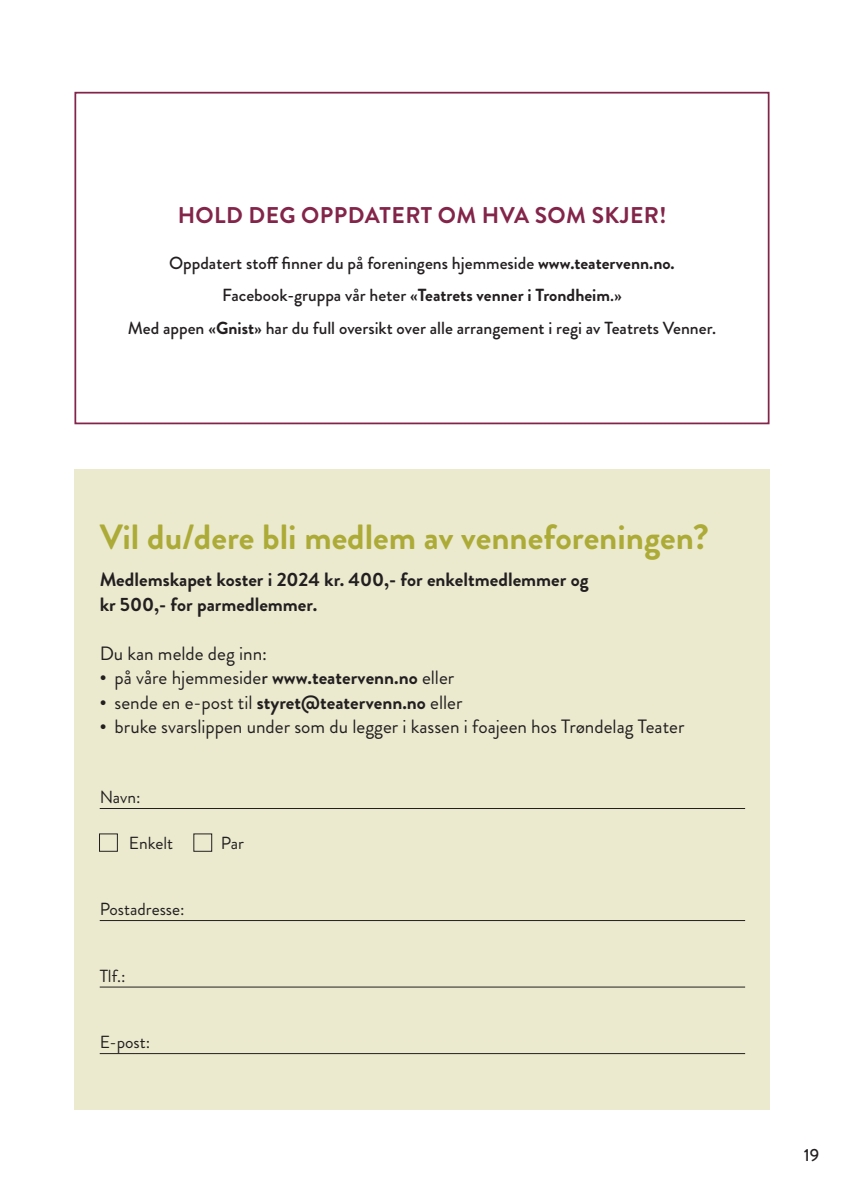
<style>
.page{position:relative;width:844px;height:1191px;background:#fff}
.page>*{position:absolute;margin:0;border:0;box-sizing:border-box;transform-origin:0 0}
.t1{font:700 35px "Brandon Grotesque";color:#adab37}
.t2{font:700 22.75px "Brandon Grotesque";letter-spacing:.02em;color:#832449}
.t3{font:19.25px "Brandon Grotesque";color:#231f20}
.t4{font:700 19.25px "Brandon Grotesque";color:#231f20}
.t5{font:500 17.5px "Brandon Grotesque";color:#231f20}
.t6{font:17.5px "Brandon Grotesque";color:#231f20}
.s1{font-weight:700}
.s2{font-family:"Garamond"}
.s3{font-weight:500}
</style>
<div class="page">
<div style="left:75px;top:469px;width:694px;height:641px;background:#ebeacf"></div>
<hr style="left:100px;top:808px;width:645px;height:1px;background:#231f20">
<hr style="left:100px;top:920px;width:645px;height:1px;background:#231f20">
<hr style="left:100px;top:986px;width:645px;height:1px;background:#231f20">
<hr style="left:100px;top:1053px;width:645px;height:1px;background:#231f20">
<div style="left:74px;top:92px;width:695px;height:332px;border:2px solid #832449"></div>
<div style="left:99px;top:833px;width:19px;height:18px;border:1px solid #231f20"></div>
<p class="t2" style="left:178px;top:199px;width:490px">HOLD DEG OPPDATERT OM HVA SOM SKJER!</p>
<p class="t5" style="left:169px;top:251px;width:507px">Oppdatert stoff finner du på foreningens hjemmeside <span class="s1">www.teatervenn.no.</span></p>
<p class="t5" style="left:222px;top:283px;width:401px">Facebook-gruppa vår heter «<span class="s1">Teatrets venner i Trondheim</span>.»</p>
<p class="t5" style="left:128px;top:316px;width:589px">Med appen «<span class="s1">Gnist</span>» har du full oversikt over alle arrangement i regi av Teatrets Venner.</p>
<p class="t1" style="left:100px;top:513px;width:610px">Vil du/dere bli medlem av venneforeningen?</p>
<p class="t4" style="left:100px;top:566px;width:490px">Medlemskapet koster i 2024 kr. 400,- for enkeltmedlemmer og</p>
<p class="t4" style="left:100px;top:590px;width:219px">kr 500,- for parmedlemmer.</p>
<p class="t3" style="left:100px;top:640px;width:169px">Du kan melde deg inn:</p>
<p class="t3" style="left:100px;top:664px;width:356px"><span class="s2">•</span> på våre hjemmeside<span class="s3">r</span> <span class="s1">www.teatervenn.no</span> eller</p>
<p class="t3" style="left:100px;top:689px;width:364px"><span class="s2">•</span> sende en e-post til <span class="s1">styret@teatervenn.no</span> eller</p>
<p class="t3" style="left:100px;top:713px;width:586px"><span class="s2">•</span> bruke svarslippen under som du legger i kassen i foajeen hos Trøndelag Teater</p>
<p class="t6" style="left:100px;top:785px;width:42px">Navn:</p>
<p class="t6" style="left:129px;top:830px;width:46px">Enkelt</p>
<p class="t6" style="left:221px;top:830px;width:25px">Par</p>
<p class="t6" style="left:100px;top:897px;width:86px">Postadresse:</p>
<p class="t6" style="left:100px;top:963px;width:27px">Tlf.:</p>
<p class="t6" style="left:100px;top:1030px;width:52px">E-post:</p>
<p class="t5" style="left:803px;top:1143px;width:17px">19</p>
</div>
